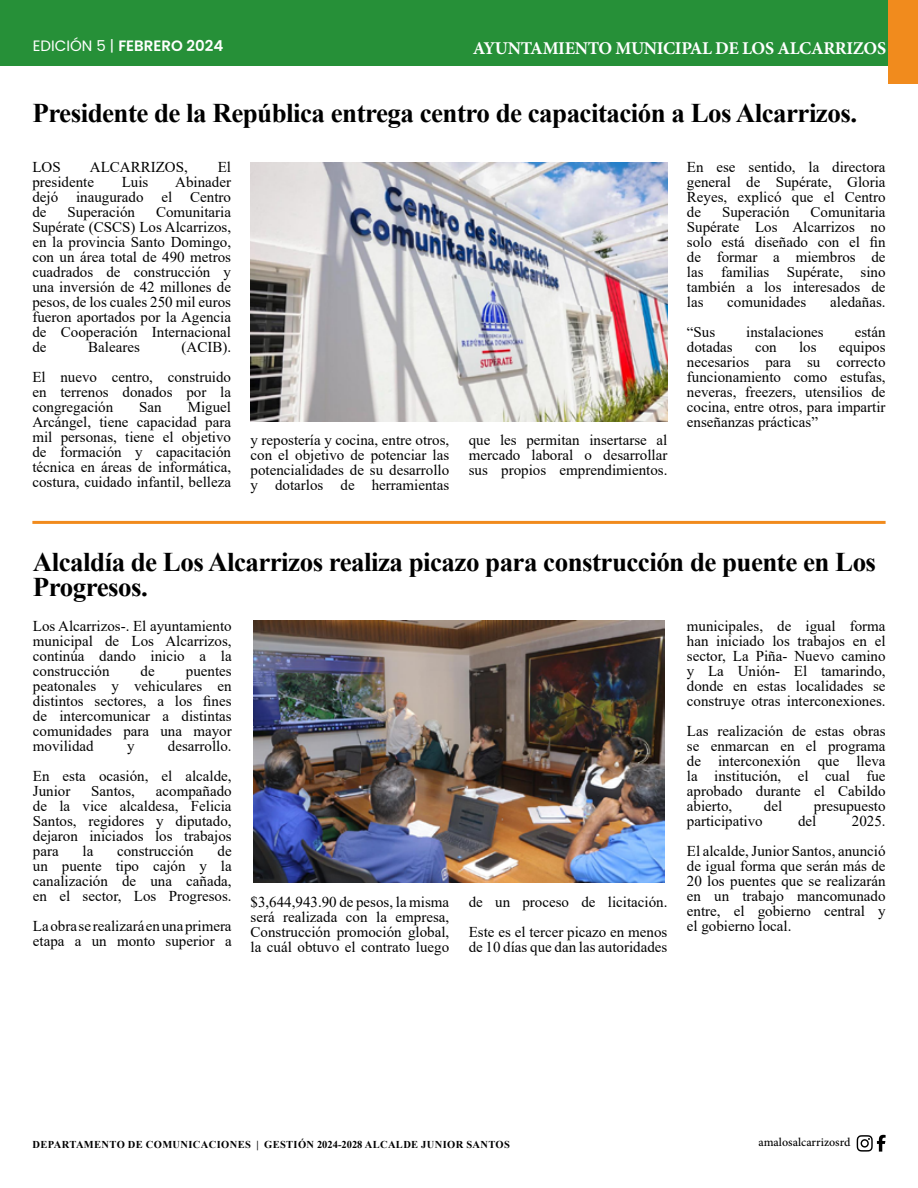
<style>
.page{position:relative;width:918px;height:1188px;background:#fff}
.page>*{position:absolute;margin:0;border:0;box-sizing:border-box;transform-origin:0 0}
.t1{font:700 27px/25.2px "Times New Roman";letter-spacing:-.02em;color:#000}
.t2{font:700 18px "Minion Pro";letter-spacing:-.02em;color:#fff}
.t3{font:15px/15px "Times New Roman";color:#000;text-align:justify}
.t4{font:600 15px "Poppins";color:#fff}
.t5{font:500 12px "Minion Pro";color:#000}
.t6{font:700 10.5px "Times New Roman";letter-spacing:.035em;color:#000}
.s1{font-weight:400}
</style>
<div class="page">
<div style="left:0;top:0;width:918px;height:66px;background:#269038"></div>
<div style="left:888px;top:0;width:30px;height:84px;background:#f18b1d"></div>
<svg style="left:857px;top:1135px;width:29px;height:17px"></svg>
<hr style="left:32px;top:521px;width:854px;height:3px;background:#f18b1d">
<img style="left:251px;top:162px;width:416px;height:259px">
<img style="left:254px;top:620px;width:411px;height:262px">
<p class="t4" style="left:33px;top:37px;width:192px"><span class="s1">EDICIÓN 5 |</span> FEBRERO 2024</p>
<p class="t2" style="left:473px;top:36px;width:415px">AYUNTAMIENTO MUNICIPAL DE LOS ALCARRIZOS</p>
<h1 class="t1" style="left:32px;top:100px;width:826px">Presidente de la República entrega centro de capacitación a Los Alcarrizos.</h1>
<p class="t3" style="left:32px;top:159px;width:30px">LOS</p>
<p class="t3" style="left:90px;top:159px;width:99px">ALCARRIZOS,</p>
<p class="t3" style="left:218px;top:159px;width:15px">El</p>
<p class="t3" style="left:32px;top:174px;width:63px">presidente</p>
<p class="t3" style="left:122px;top:174px;width:28px">Luis</p>
<p class="t3" style="left:687px;top:159px;width:200px">En ese sentido, la directora general de Supérate, Gloria Reyes, explicó que el Centro de</p>
<p class="t3" style="left:32px;top:174px;width:200px;text-indent:143px">Abinader dejó inaugurado el Centro de</p>
<p class="t3" style="left:32px;top:204px;width:200px;text-indent:124px">Comunitaria Supérate (CSCS) Los Alcarrizos, en la provincia Santo Domingo, con un área total de 490 metros cuadrados de construcción y una inversión de 42 millones de pesos, de los cuales 250 mil euros fueron aportados por la Agencia de Cooperación Internacional de</p>
<p class="t3" style="left:68px;top:204px;width:69px">Superación</p>
<p class="t3" style="left:687px;top:204px;width:200px;text-indent:124px">Comunitaria Supérate Los Alcarrizos no solo está diseñado con el fin de formar a miembros de las familias Supérate, sino también a los interesados de las</p>
<p class="t3" style="left:722px;top:204px;width:69px">Superación</p>
<p class="t3" style="left:727px;top:294px;width:81px">comunidades</p>
<p class="t3" style="left:830px;top:294px;width:57px">aledañas.</p>
<p class="t3" style="left:687px;top:324px;width:30px">“Sus</p>
<p class="t3" style="left:746px;top:324px;width:79px">instalaciones</p>
<p class="t3" style="left:855px;top:324px;width:32px">están</p>
<p class="t3" style="left:687px;top:339px;width:47px">dotadas</p>
<p class="t3" style="left:755px;top:339px;width:23px">con</p>
<p class="t3" style="left:799px;top:339px;width:19px">los</p>
<p class="t3" style="left:32px;top:332px;width:200px;line-height:30px;text-align:right">(ACIB).<br>El nuevo centro, construido</p>
<p class="t3" style="left:32px;top:384px;width:200px">en terrenos donados por la congregación</p>
<p class="t3" style="left:88px;top:339px;width:53px">Baleares</p>
<p class="t3" style="left:687px;top:339px;width:200px;text-indent:152px">equipos necesarios para su correcto funcionamiento como estufas, neveras, freezers, utensilios de cocina, entre otros, para impartir enseñanzas prácticas”</p>
<p class="t3" style="left:32px;top:399px;width:200px;text-indent:155px">Miguel Arcángel, tiene capacidad para mil personas, tiene el objetivo de formación y capacitación técnica en áreas de informática, costura, cuidado infantil, belleza</p>
<p class="t3" style="left:139px;top:399px;width:24px">San</p>
<p class="t3" style="left:251px;top:432px;width:200px">y repostería y cocina, entre otros, con el objetivo de potenciar las potencialidades de su desarrollo y dotarlos de herramientas</p>
<p class="t3" style="left:469px;top:432px;width:200px">que les permitan insertarse al mercado laboral o desarrollar sus propios emprendimientos.</p>
<h1 class="t1" style="left:33px;top:548px;width:845px">Alcaldía de Los Alcarrizos realiza picazo para construcción de puente en Los<br>Progresos.</h1>
<p class="t3" style="left:33px;top:618px;width:200px">Los Alcarrizos-. El ayuntamiento municipal de Los Alcarrizos, continúa dando inicio a la construcción</p>
<p class="t3" style="left:687px;top:618px;width:200px">municipales, de igual forma han iniciado los trabajos en el sector, La Piña- Nuevo camino y La Unión- El tamarindo, donde en estas localidades se construye otras interconexiones.</p>
<p class="t3" style="left:687px;top:723px;width:200px">Las realización de estas obras se enmarcan en el programa de interconexión que lleva la institución, el cual fue aprobado durante el Cabildo abierto,</p>
<p class="t3" style="left:141px;top:663px;width:16px">de</p>
<p class="t3" style="left:33px;top:663px;width:200px;text-indent:153px">puentes peatonales y vehiculares en distintos sectores, a los fines de intercomunicar a distintas comunidades para una mayor movilidad</p>
<p class="t3" style="left:33px;top:730px;width:200px;line-height:30px;text-align:right">desarrollo.<br>En esta ocasión, el alcalde,</p>
<p class="t3" style="left:33px;top:783px;width:39px">Junior</p>
<p class="t3" style="left:91px;top:783px;width:45px">Santos,</p>
<p class="t3" style="left:127px;top:738px;width:9px">y</p>
<p class="t3" style="left:33px;top:783px;width:200px;text-indent:123px">acompañado de la vice alcaldesa, Felicia Santos, regidores y diputado, dejaron iniciados los trabajos para</p>
<p class="t3" style="left:764px;top:798px;width:20px">del</p>
<p class="t3" style="left:814px;top:798px;width:73px">presupuesto</p>
<p class="t3" style="left:687px;top:813px;width:77px">participativo</p>
<p class="t3" style="left:798px;top:813px;width:20px">del</p>
<p class="t3" style="left:687px;top:805px;width:200px;line-height:30px;text-align:right">2025.<br>El alcalde, Junior Santos, anunció</p>
<p class="t3" style="left:687px;top:858px;width:200px">de igual forma que serán más de 20 los puentes que se realizarán en un trabajo mancomunado entre, el gobierno central y el gobierno local.</p>
<p class="t3" style="left:33px;top:843px;width:200px;text-indent:185px">de un puente tipo cajón y la canalización de una cañada, en el sector, Los Progresos.</p>
<p class="t3" style="left:33px;top:918px;width:200px">La obra se realizará en una primera etapa a un monto superior a</p>
<p class="t3" style="left:83px;top:843px;width:12px">la</p>
<p class="t3" style="left:117px;top:843px;width:78px">construcción</p>
<p class="t3" style="left:251px;top:894px;width:200px">$3,644,943.90 de pesos, la misma será realizada con la empresa, Construcción promoción global, la cuál obtuvo el contrato luego</p>
<p class="t3" style="left:469px;top:887px;width:200px;line-height:30px">de un proceso de licitación.<br>Este es el tercer picazo en menos</p>
<p class="t3" style="left:469px;top:939px;width:200px">de 10 días que dan las autoridades</p>
<p class="t6" style="left:33px;top:1137px;width:479px">DEPARTAMENTO DE COMUNICACIONES | GESTIÓN 2024-2028 ALCALDE JUNIOR SANTOS</p>
<p class="t5" style="left:758px;top:1134px;width:94px">amalosalcarrizosrd</p>
</div>
